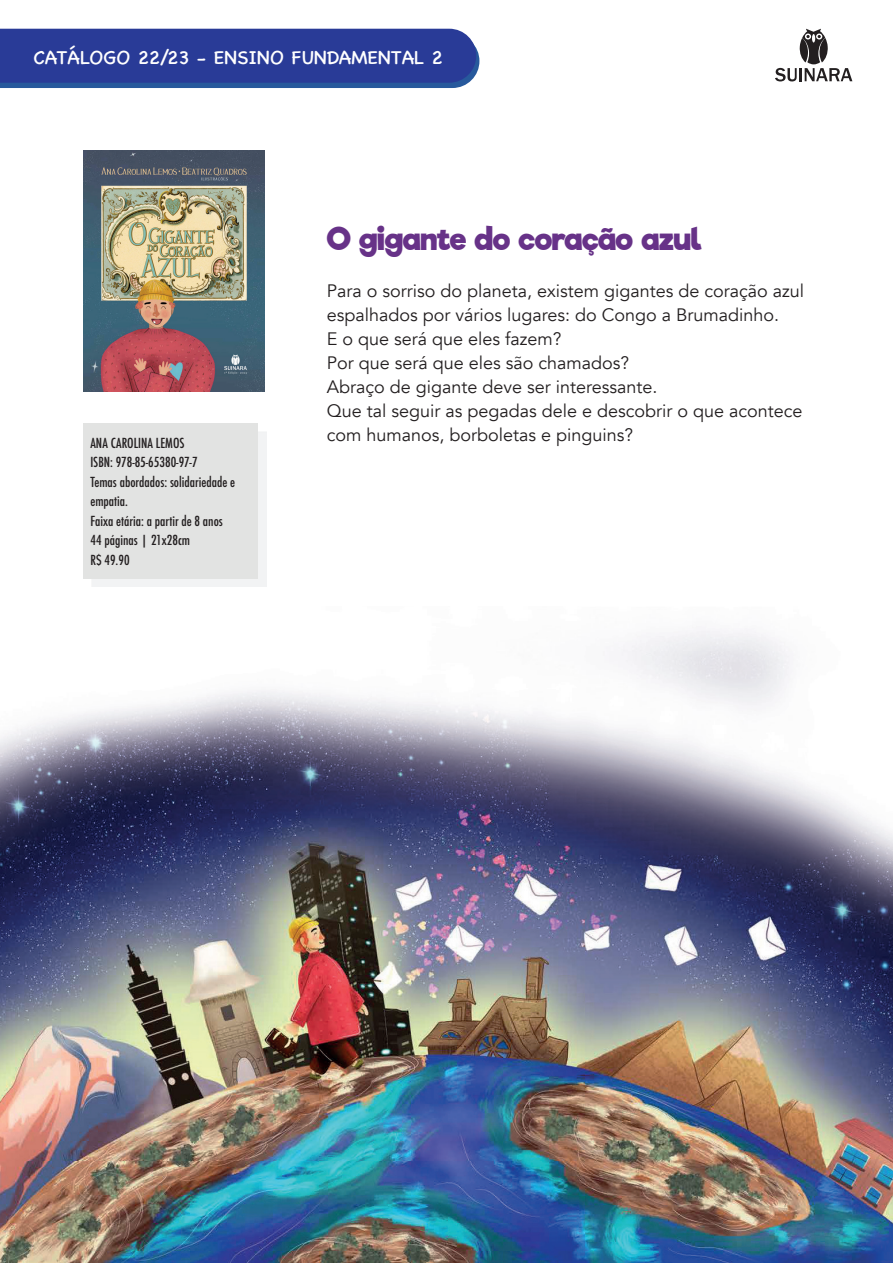
<style>
.page{position:relative;width:893px;height:1263px;background:#fff}
.page>*{position:absolute;margin:0;border:0;box-sizing:border-box;transform-origin:0 0}
.t1{font:700 30px "Riffic Free";color:#673288}
.t2{font:19.5px "Chalkboard SE";color:#fff}
.t3{font:18px/24px "Avenir";color:#231f20}
.t4{font:500 condensed 13.5px/19.5px "Futura";color:#231f20}
</style>
<div class="page">
<svg style="left:0;top:29px;width:479px;height:59px;background:#2b4098"></svg>
<svg style="left:775px;top:29px;width:77px;height:52px"></svg>
<img style="left:0;top:630px;width:893px;height:633px">
<img style="left:687px;top:1236px;width:151px;height:12px">
<div style="left:83px;top:423px;width:175px;height:155px;background:#e2e3e2"></div>
<img style="left:83px;top:151px;width:181px;height:240px">
<p class="t2" style="left:33px;top:41px;width:411px">CATÁLOGO 22/23 - ENSINO FUNDAMENTAL 2</p>
<p class="t4" style="left:90px;top:433px;width:146px">ANA CAROLINA LEMOS<br>ISBN: 978-85-65380-97-7<br>Temas abordados: solidariedade e empatia.<br>Faixa etária: a partir de 8 anos<br>44 páginas | 21x28cm<br>R$ 49.90</p>
<h1 class="t1" style="left:327px;top:221px;width:377px">O gigante do coração azul</h1>
<p class="t3" style="left:327px;top:279px;width:479px">Para o sorriso do planeta, existem gigantes de coração azul espalhados por vários lugares: do Congo a Brumadinho.<br>E o que será que eles fazem?<br>Por que será que eles são chamados?<br>Abraço de gigante deve ser interessante.<br>Que tal seguir as pegadas dele e descobrir o que acontece com humanos, borboletas e pinguins?</p>
</div>
